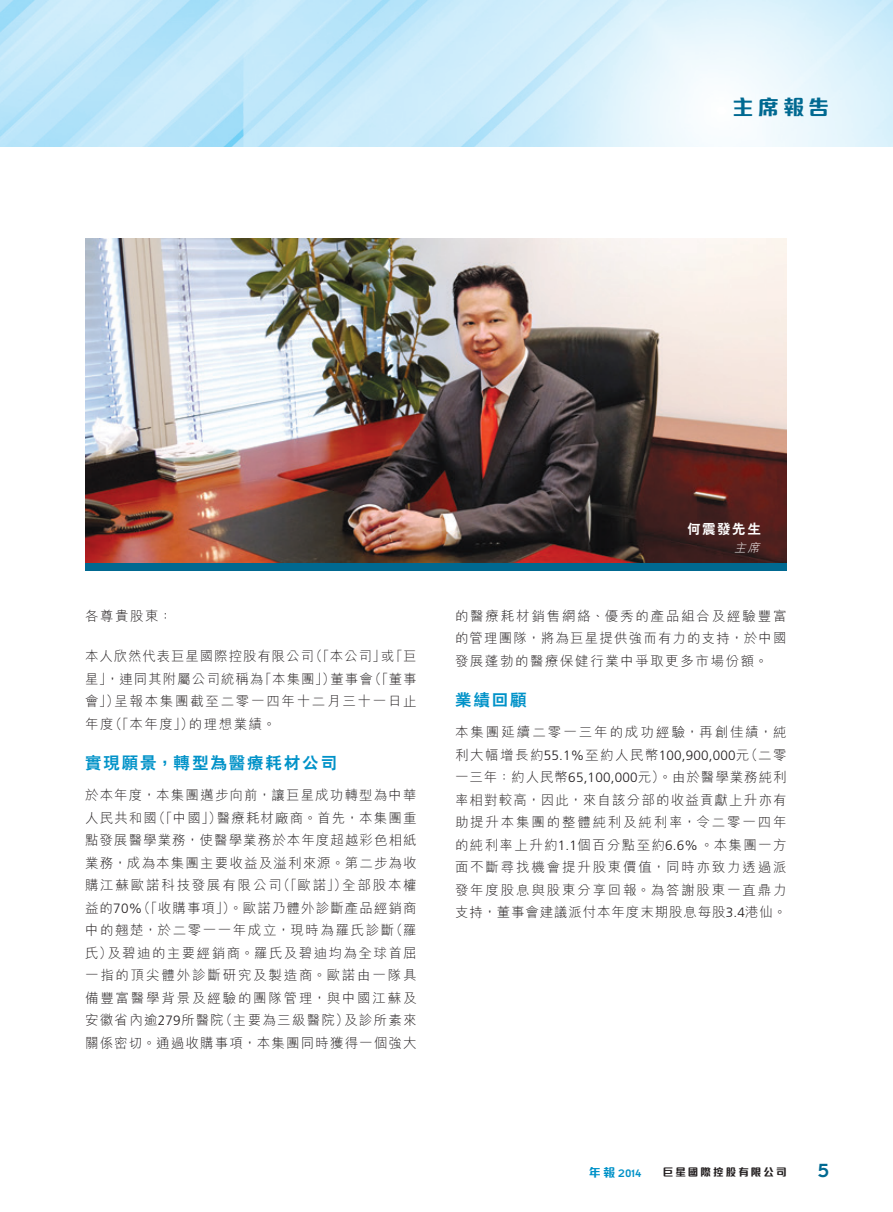
<style>
.page{position:relative;width:893px;height:1212px;background:#fff}
.page>*{position:absolute;margin:0;border:0;box-sizing:border-box;transform-origin:0 0}
.t1{font:800 21px "M Elle HK";color:#006991}
.t2{font:21px "Insignia LT Std";color:#006991}
._03_H1{font:800 16.5px "C Hei 2 HK";letter-spacing:.115em;color:#0092c8}
._11_P0{font:300 13.5px/22.5px "M Hei HK";letter-spacing:.095em;color:#231f20;text-align:justify}
._11_P0-2{font:800 13.5px "C Hei 2 HK";letter-spacing:.115em;color:#fff}
.t3{font:12px "Insignia LT Std";color:#0092c8}
._11_P0-3{font:italic 300 12px "M Hei HK";color:#fff}
.t4{font:800 10.5px "M Elle HK";letter-spacing:.2em;color:#231f20}
.s1{font-family:"Frutiger LT Std"}
.s2{font-family:"M Elle HK";font-weight:800}
</style>
<div class="page">
<img style="left:0;top:0;width:893px;height:147px">
<img style="left:85px;top:238px;width:702px;height:325px">
<div style="left:85px;top:563px;width:702px;height:7px;background:#006991"></div>
<h1 class="t1" style="left:733px;top:91px;width:98px">主席報告</h1>
<p class="_11_P0" style="left:85px;top:604px;width:89px">各尊貴股東：</p>
<p class="_11_P0" style="left:85px;top:645px;width:333px">本人欣然代表巨星國際控股有限公司（「本公司」或「巨星」，連同其附屬公司統稱為「本集團」）董事會（「董事會」）呈報本集團截至二零一四年十二月三十一日止年度（「本年度」）的理想業績。</p>
<p class="_03_H1" style="left:85px;top:752px;width:254px">實現願景，轉型為醫療耗材公司</p>
<p class="_11_P0" style="left:85px;top:784px;width:333px">於本年度，本集團邁步向前，讓巨星成功轉型為中華人民共和國（「中國」）醫療耗材廠商。首先，本集團重點發展醫學業務，使醫學業務於本年度超越彩色相紙業務，成為本集團主要收益及溢利來源。第二步為收購江蘇歐諾科技發展有限公司（「歐諾」）全部股本權益的<span class="s1">70%</span>（「收購事項」）。歐諾乃體外診斷產品經銷商中的翹楚，於二零一一年成立，現時為羅氏診斷（羅氏）及碧迪的主要經銷商。羅氏及碧迪均為全球首屈一指的頂尖體外診斷研究及製造商。歐諾由一隊具備豐富醫學背景及經驗的團隊管理，與中國江蘇及安徽省內逾<span class="s1">279</span>所醫院（主要為三級醫院）及診所素來關係密切。通過收購事項，本集團同時獲得一個強大</p>
<p class="_11_P0-2" style="left:687px;top:520px;width:75px">何震發先生</p>
<p class="_11_P0-3" style="left:734px;top:540px;width:31px">主席</p>
<p class="_11_P0" style="left:455px;top:604px;width:333px">的醫療耗材銷售網絡、優秀的產品組合及經驗豐富的管理團隊，將為巨星提供強而有力的支持，於中國發展蓬勃的醫療保健行業中爭取更多市場份額。</p>
<p class="_03_H1" style="left:455px;top:689px;width:73px">業績回顧</p>
<p class="_11_P0" style="left:455px;top:721px;width:333px">本集團延續二零一三年的成功經驗，再創佳績，純利大幅增長約<span class="s1">55.1%</span>至約人民幣<span class="s1">100,900,000</span>元（二零一三年：約人民幣<span class="s1">65,100,000</span>元）。由於醫學業務純利率相對較高，因此，來自該分部的收益貢獻上升亦有助提升本集團的整體純利及純利率，令二零一四年的純利率上升約<span class="s1">1.1</span>個百分點至約<span class="s1">6.6%</span>。本集團一方面不斷尋找機會提升股東價值，同時亦致力透過派發年度股息與股東分享回報。為答謝股東一直鼎力支持，董事會建議派付本年度末期股息每股<span class="s1">3.4</span>港仙。</p>
<p class="t3" style="left:589px;top:1167px;width:54px"><span class="s2">年報</span> 2014</p>
<p class="t4" style="left:663px;top:1164px;width:125px">巨星國際控股有限公司</p>
<p class="t2" style="left:818px;top:1159px;width:13px">5</p>
</div>
